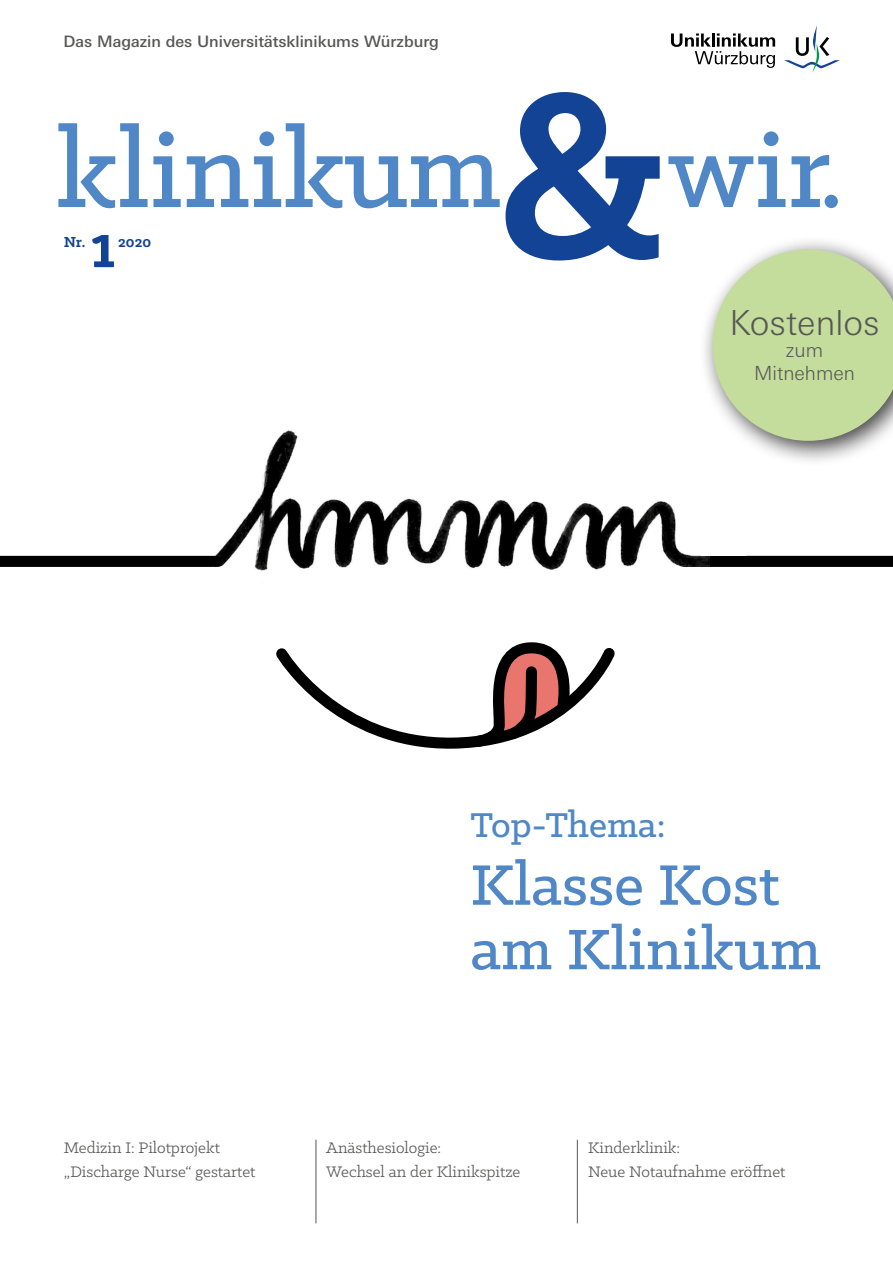
<style>
.page{position:relative;width:893px;height:1263px;background:#fff}
.page>*{position:absolute;margin:0;border:0;box-sizing:border-box;transform-origin:0 0}
.t1{font:500 118.5px "Klinic Slab";color:#5087c6}
.t2{font:700 67.5px "Klinic Slab";color:#134395}
.t3{font:500 64.5px/64.5px "Klinic Slab";color:#5087c6}
.t4{font:500 39px "Klinic Slab";color:#5087c6}
.t5{font:300 34.5px "LT Univers Basic";color:#575756}
.t6{font:300 19.5px/22.5px "LT Univers Basic";color:#575756;text-align:center}
.t7{font:17.25px/24px "Klinic Slab";color:#575756}
.t8{font:700 16.5px "Klinic Slab";color:#134395}
.t9{font:500 15.75px "LT Univers Basic";color:#575756}
.s1{font-weight:700;font-size:266.55px;color:#134395}
</style>
<div class="page">
<svg style="left:671px;top:33px;width:104px;height:35px"></svg>
<svg style="left:784px;top:26px;width:56px;height:46px"></svg>
<hr style="left:316px;top:1140px;width:1px;height:83px;background:#575756">
<hr style="left:577px;top:1140px;width:1px;height:83px;background:#575756">
<div style="left:698px;top:235px;width:195px;height:232px;background:#000;opacity:.75"></div>
<svg style="left:713px;top:249px;width:180px;height:192px;background:#c8dca8"></svg>
<div style="left:709px;top:556px;width:184px;height:11px;background:#000"></div>
<img style="left:215px;top:393px;width:494px;height:178px">
<div style="left:0;top:556px;width:216px;height:11px;background:#000"></div>
<div style="left:701px;top:534px;width:45px;height:22px;background:#fff"></div>
<div style="left:651px;top:567px;width:61px;height:14px;background:#fff"></div>
<svg style="left:211px;top:563px;width:18px;height:7px"></svg>
<svg style="left:276px;top:642px;width:339px;height:107px"></svg>
<p class="t9" style="left:64px;top:32px;width:377px">Das Magazin des Universitätsklinikums Würzburg</p>
<h1 class="t1" style="left:56px;top:94px;width:789px">klinikum<span class="s1">&amp;</span>wir.</h1>
<h2 class="t2" style="left:90px;top:202px;width:27px">1</h2>
<p class="t8" style="left:64px;top:231px;width:89px">Nr. 2020</p>
<h3 class="t5" style="left:729px;top:302px;width:152px">Kostenlos</h3>
<p class="t6" style="left:754px;top:339px;width:103px">zum<br>Mitnehmen</p>
<h3 class="t4" style="left:470px;top:800px;width:196px">Top-Thema:</h3>
<h3 class="t3" style="left:470px;top:851px;width:352px">Klasse Kost am Klinikum</h3>
<p class="t7" style="left:64px;top:1135px;width:193px">Medizin I: Pilotprojekt „Discharge Nurse“ gestartet</p>
<p class="t7" style="left:588px;top:1135px;width:199px">Kinderklinik:<br>Neue Notaufnahme eröffnet</p>
<p class="t7" style="left:326px;top:1135px;width:196px">Anästhesiologie:<br>Wechsel an der Klinikspitze</p>
</div>
